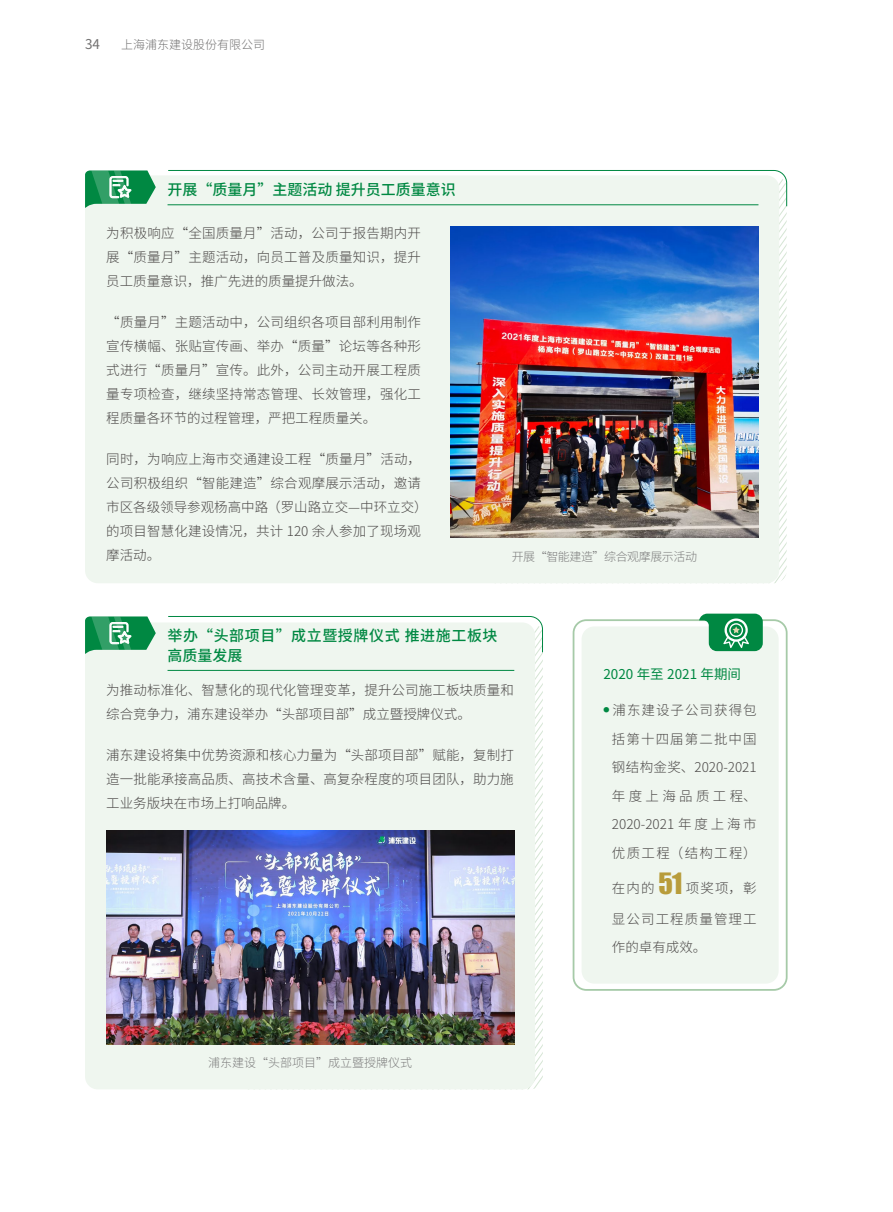
<style>
.page{position:relative;width:893px;height:1212px;background:#fff}
.page>*{position:absolute;margin:0;border:0;box-sizing:border-box;transform-origin:0 0}
.t1{font:500 15px/19.5px "Source Han Sans CN";letter-spacing:.04em;color:#008842}
.t2{font:500 15px "Source Han Sans CN";color:#008842}
.t3{font:300 13.5px/24px "Source Han Sans CN";letter-spacing:.005em;color:#4c4948;text-align:justify}
.t4{font:300 13.5px/28.5px "Source Han Sans CN";letter-spacing:.08em;color:#4c4948}
.t5{font:13.5px "Source Han Sans CN";color:#008842}
.t6{font:13.5px "Source Han Sans CN";color:#727171}
.t7{font:300 12px "Source Han Sans CN";color:#7d7d7d}
.t8{font:300 12px "Source Han Sans CN";letter-spacing:-.035em;color:#7d7d7d}
.t9{font:300 12px "Source Han Sans CN";color:#727171}
.s1{font-family:"Impact";font-weight:400;font-size:27px;color:#b89c3b}
</style>
<div class="page">
<svg style="left:770px;top:207px;width:17px;height:376px"></svg>
<div style="left:85px;top:175px;width:694px;height:408px;background:#eff6ef;border-radius:13px"></div>
<svg style="left:85px;top:170px;width:71px;height:38px"></svg>
<svg style="left:167px;top:170px;width:620px;height:37px"></svg>
<img style="left:451px;top:226px;width:307px;height:311px">
<svg style="left:526px;top:653px;width:17px;height:436px"></svg>
<div style="left:85px;top:622px;width:450px;height:467px;background:#eff6ef;border-radius:13px"></div>
<img style="left:106px;top:830px;width:408px;height:214px">
<hr style="left:168px;top:670px;width:346px;height:1px;background:#008842">
<svg style="left:168px;top:616px;width:375px;height:37px"></svg>
<svg style="left:85px;top:616px;width:71px;height:38px"></svg>
<div style="left:582px;top:626px;width:197px;height:357px;background:#eff6ef;border-radius:13px"></div>
<div style="left:573px;top:619px;width:215px;height:372px;border:2px solid #a6caa8;border-radius:13px"></div>
<svg style="left:699px;top:614px;width:64px;height:37px"></svg>
<p class="t6" style="left:85px;top:37px;width:16px">34</p>
<p class="t9" style="left:121px;top:38px;width:145px">上海浦东建设股份有限公司</p>
<p class="t2" style="left:168px;top:181px;width:290px">开展“质量月”主题活动 提升员工质量意识</p>
<p class="t3" style="left:106px;top:222px;width:316px">为积极响应“全国质量月”活动，公司于报告期内开展“质量月”主题活动，向员工普及质量知识，提升员工质量意识，推广先进的质量提升做法。</p>
<p class="t3" style="left:106px;top:311px;width:316px">“质量月”主题活动中，公司组织各项目部利用制作宣传横幅、张贴宣传画、举办“质量”论坛等各种形式进行“质量月”宣传。此外，公司主动开展工程质量专项检查，继续坚持常态管理、长效管理，强化工程质量各环节的过程管理，严把工程质量关。</p>
<p class="t3" style="left:106px;top:448px;width:323px;text-align:left">同时，为响应上海市交通建设工程“质量月”活动，公司积极组织“智能建造”综合观摩展示活动，邀请市区各级领导参观杨高中路（罗山路立交—中环立交）的项目智慧化建设情况，共计 120 余人参加了现场观摩活动。</p>
<p class="t8" style="left:512px;top:549px;width:187px">开展“智能建造”综合观摩展示活动</p>
<p class="t1" style="left:168px;top:626px;width:332px">举办“头部项目”成立暨授牌仪式 推进施工板块高质量发展</p>
<p class="t3" style="left:106px;top:678px;width:409px">为推动标准化、智慧化的现代化管理变革，提升公司施工板块质量和综合竞争力，浦东建设举办“头部项目部”成立暨授牌仪式。</p>
<p class="t3" style="left:106px;top:743px;width:409px">浦东建设将集中优势资源和核心力量为“头部项目部”赋能，复制打造一批能承接高品质、高技术含量、高复杂程度的项目团队，助力施工业务版块在市场上打响品牌。</p>
<p class="t7" style="left:208px;top:1055px;width:206px">浦东建设“头部项目”成立暨授牌仪式</p>
<p class="t5" style="left:603px;top:666px;width:139px">2020 年至 2021 年期间</p>
<p class="t3" style="left:612px;top:696px;width:146px;line-height:28.5px;text-indent:-9px"><sup>●</sup> 浦东建设子公司获得包括第十四届第二批中国钢结构金奖、2020-2021年度上海品质工程、2020-2021 年度上海市优质工程（结构工程）</p>
<p class="t3" style="left:612px;top:876px;width:146px">在内的 <span class="s1">51</span> 项奖项，彰</p>
<p class="t4" style="left:612px;top:905px;width:146px">显公司工程质量管理工作的卓有成效。</p>
</div>
